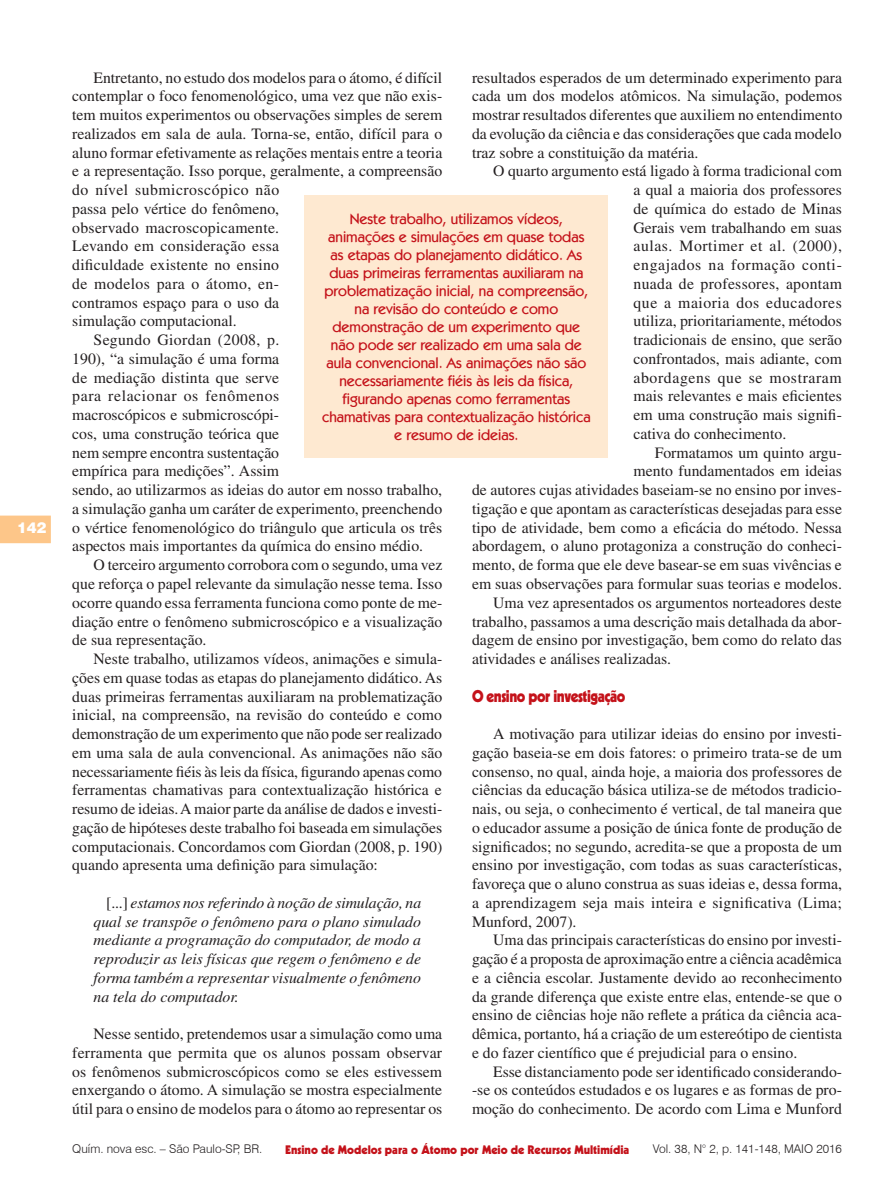
<style>
.page{position:relative;width:893px;height:1191px;background:#fff}
.page>*{position:absolute;margin:0;border:0;box-sizing:border-box;transform-origin:0 0}
.Seção{font:900 16.5px "Kabel";letter-spacing:-.03em;color:#c4121a;scale:.9 1}
.t1{font:15.75px/18.8px "Times";color:#231f20;text-align:justify}
.Citacao{font:italic 15.75px/18.8px "Times";letter-spacing:-.005em;color:#231f20;text-align:justify}
.Olho{font:500 15px/18px "Kabel IT Cby BT";color:#c4121a;text-align:center}
.t2{font:900 15px "Swiss 721 BT";color:#fff}
.t3{font:300 12px "Swiss 721 BT";color:#231f20}
.t4{font:900 12px "Kabel";color:#c4121a}
.s1{font-style:normal}
</style>
<div class="page">
<svg style="left:0;top:515px;width:51px;height:28px"></svg>
<div style="left:305px;top:195px;width:303px;height:263px;background:#fee9d1"></div>
<p class="t2" style="left:17px;top:518px;width:31px">142</p>
<p class="t1" style="left:72px;top:68px;width:372px;text-align:left;text-indent:21px">Entretanto, no estudo dos modelos para o átomo, é difícil contemplar o foco fenomenológico, uma vez que não exis&shy;tem muitos experimentos ou observações simples de serem realizados em sala de aula. Torna-se, então, difícil para o aluno formar efetivamente as relações mentais entre a teoria e a representação. Isso porque, geralmente, a compreensão do nível submicroscópico não<br>passa pelo vértice do fenômeno,<br>observado macroscopicamente.<br>Levando em consideração essa<br>dificuldade existente no ensino<br>de modelos para o átomo, en-<br>contramos espaço para o uso da<br>simulação computacional.</p>
<p class="t1" style="left:72px;top:330px;width:371px;text-align:left;text-indent:21px">Segundo Giordan (2008, p.<br>190), “a simulação é uma forma<br>de mediação distinta que serve<br>para relacionar os fenômenos<br>macroscópicos e submicroscópi-<br>cos, uma construção teórica que<br>nem sempre encontra sustentação<br>empírica para medições”. Assim<br>sendo, ao utilizarmos as ideias do autor em nosso trabalho, a simulação ganha um caráter de experimento, preenchendo o vértice fenomenológico do triângulo que articula os três aspectos mais importantes da química do ensino médio.</p>
<p class="t1" style="left:72px;top:555px;width:372px;text-indent:21px">O terceiro argumento corrobora com o segundo, uma vez que reforça o papel relevante da simulação nesse tema. Isso ocorre quando essa ferramenta funciona como ponte de me&shy;diação entre o fenômeno submicroscópico e a visualização de sua representação.</p>
<p class="t1" style="left:72px;top:649px;width:371px;text-indent:21px">Neste trabalho, utilizamos vídeos, animações e simula&shy;ções em quase todas as etapas do planejamento didático. As duas primeiras ferramentas auxiliaram na problematização inicial, na compreensão, na revisão do conteúdo e como demonstração de um experimento que não pode ser realizado em uma sala de aula convencional. As animações não são necessariamente fiéis às leis da física, figurando apenas como ferramentas chamativas para contextualização histórica e resumo de ideias. A maior parte da análise de dados e investi&shy;gação de hipóteses deste trabalho foi baseada em simulações computacionais. Concordamos com Giordan (2008, p. 190) quando apresenta uma definição para simulação:</p>
<p class="Citacao" style="left:94px;top:893px;width:329px;text-indent:13px"><span class="s1">[...]</span> estamos nos referindo à noção de simulação, na qual se transpõe o fenômeno para o plano simulado mediante a programação do computador, de modo a reproduzir as leis físicas que regem o fenômeno e de forma também a representar visualmente o fenômeno na tela do computador.</p>
<p class="t1" style="left:72px;top:1024px;width:372px;text-indent:21px">Nesse sentido, pretendemos usar a simulação como uma ferramenta que permita que os alunos possam observar os fenômenos submicroscópicos como se eles estivessem enxergando o átomo. A simulação se mostra especialmente útil para o ensino de modelos para o átomo ao representar os</p>
<p class="t1" style="left:472px;top:68px;width:372px">resultados esperados de um determinado experimento para cada um dos modelos atômicos. Na simulação, podemos mostrar resultados diferentes que auxiliem no entendimento da evolução da ciência e das considerações que cada modelo traz sobre a constituição da matéria.</p>
<p class="t1" style="left:634px;top:162px;width:210px;text-indent:-140px">O quarto argumento está ligado à forma tradicional com a qual a maioria dos professores de química do estado de Minas Gerais vem trabalhando em suas aulas. Mortimer et al. (2000), engajados na formação conti&shy;nuada de professores, apontam que a maioria dos educadores utiliza, prioritariamente, métodos tradicionais de ensino, que serão confrontados, mais adiante, com abordagens que se mostraram mais relevantes e mais eficientes em uma construção mais signifi&shy;cativa do conhecimento.</p>
<p class="t1" style="left:472px;top:443px;width:371px;text-align:right">Formatamos um quinto argu-<br>mento fundamentados em ideias<br>de autores cujas atividades baseiam-se no ensino por inves&shy;tigação e que apontam as características desejadas para esse tipo de atividade, bem como a eficácia do método. Nessa abordagem, o aluno protagoniza a construção do conheci&shy;mento, de forma que ele deve basear-se em suas vivências e em suas observações para formular suas teorias e modelos.</p>
<p class="t1" style="left:472px;top:593px;width:371px;text-indent:21px">Uma vez apresentados os argumentos norteadores deste trabalho, passamos a uma descrição mais detalhada da abor&shy;dagem de ensino por investigação, bem como do relato das atividades e análises realizadas.</p>
<p class="Seção" style="left:472px;top:685px;width:172px">O ensino por investigação</p>
<p class="t1" style="left:472px;top:724px;width:371px;text-indent:21px">A motivação para utilizar ideias do ensino por investi&shy;gação baseia-se em dois fatores: o primeiro trata-se de um consenso, no qual, ainda hoje, a maioria dos professores de ciências da educação básica utiliza-se de métodos tradicio&shy;nais, ou seja, o conhecimento é vertical, de tal maneira que o educador assume a posição de única fonte de produção de significados; no segundo, acredita-se que a proposta de um ensino por investigação, com todas as suas características, favoreça que o aluno construa as suas ideias e, dessa forma, a aprendizagem seja mais inteira e significativa (Lima; Munford, 2007).</p>
<p class="t1" style="left:472px;top:930px;width:372px;text-indent:21px">Uma das principais características do ensino por investi&shy;gação é a proposta de aproximação entre a ciência acadêmica e a ciência escolar. Justamente devido ao reconhecimento da grande diferença que existe entre elas, entende-se que o ensino de ciências hoje não reflete a prática da ciência aca&shy;dêmica, portanto, há a criação de um estereótipo de cientista e do fazer científico que é prejudicial para o ensino.</p>
<p class="t1" style="left:472px;top:1062px;width:371px;text-indent:21px">Esse distanciamento pode ser identificado considerando--se os conteúdos estudados e os lugares e as formas de pro&shy;moção do conhecimento. De acordo com Lima e Munford</p>
<p class="Olho" style="left:322px;top:210px;width:270px">Neste trabalho, utilizamos vídeos, animações e simulações em quase todas as etapas do planejamento didático. As duas primeiras ferramentas auxiliaram na problematização inicial, na compreensão, na revisão do conteúdo e como demonstração de um experimento que não pode ser realizado em uma sala de aula convencional. As animações não são necessariamente fiéis às leis da física, figurando apenas como ferramentas chamativas para contextualização histórica e resumo de ideias.</p>
<p class="t4" style="left:285px;top:1141px;width:346px">Ensino de Modelos para o Átomo por Meio de Recursos Multimídia</p>
<p class="t3" style="left:72px;top:1141px;width:192px">Quím. nova esc. – São Paulo-SP, BR.</p>
<p class="t3" style="left:653px;top:1141px;width:191px">Vol. 38, N° 2, p. 141-148, MAIO 2016</p>
</div>
